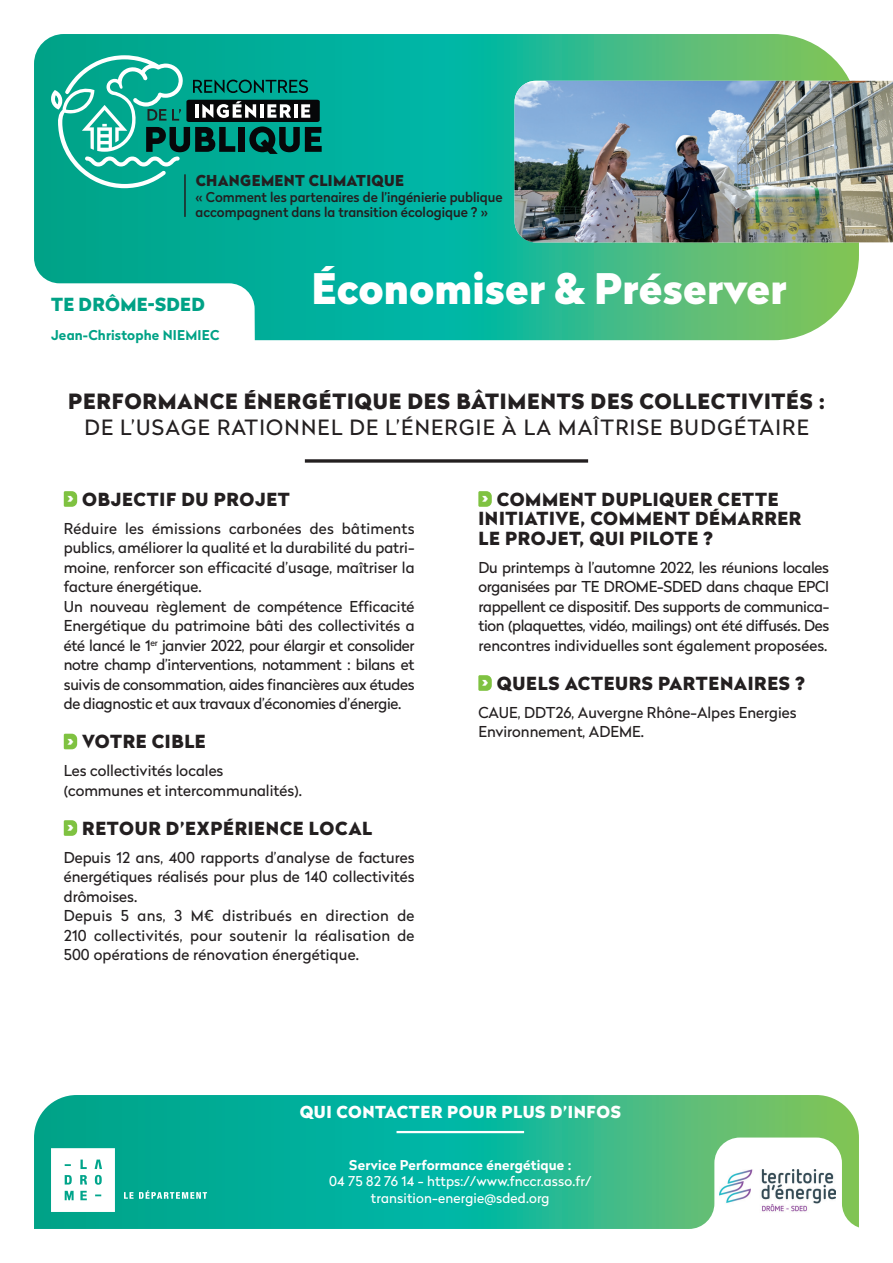
<style>
.page{position:relative;width:893px;height:1263px;background:#fff}
.page>*{position:absolute;margin:0;border:0;box-sizing:border-box;transform-origin:0 0}
.t1{font:900 42px "Radikal";color:#fff}
.t2{font:900 21px "Radikal";letter-spacing:.035em;color:#231f20}
.t3{font:21px "Radikal";letter-spacing:.06em;color:#231f20}
.t4{font:900 18px/19.5px "Radikal";letter-spacing:.035em;color:#231f20}
.t5{font:900 18px "Radikal";letter-spacing:.015em;color:#00a286}
.t6{font:900 16.5px "Radikal";letter-spacing:.035em;color:#fff}
.t7{font:15px/19.5px "Radikal";color:#231f20}
.t8{font:900 15px "Radikal";letter-spacing:.025em;color:#231f20}
.t9{font:500 13.5px/15.8px "Radikal";color:#231f20}
.t10{font:13.5px/16.5px "Radikal";letter-spacing:.01em;color:#fff;text-align:center}
.t11{font:700 13.5px "Radikal";letter-spacing:.01em;color:#fff}
.t12{font:700 13.5px "Radikal";letter-spacing:.01em;color:#00a286}
.s1{font-size:15px;color:#fff}
</style>
<div class="page">
<svg style="left:34px;top:34px;width:825px;height:306px;background:#26b894"></svg>
<svg style="left:64px;top:734px;width:13px;height:15px"></svg>
<svg style="left:64px;top:820px;width:13px;height:16px"></svg>
<svg style="left:478px;top:491px;width:14px;height:16px"></svg>
<svg style="left:478px;top:675px;width:14px;height:16px"></svg>
<img style="left:514px;top:81px;width:379px;height:161px">
<svg style="left:51px;top:55px;width:271px;height:133px;background:#159787"></svg>
<svg style="left:305px;top:459px;width:283px;height:4px"></svg>
<svg style="left:34px;top:82px;width:221px;height:425px"></svg>
<svg style="left:34px;top:1095px;width:825px;height:42px;background:#28b68e"></svg>
<svg style="left:34px;top:1137px;width:825px;height:92px;background:#2eba9d"></svg>
<svg style="left:51px;top:1148px;width:64px;height:64px"></svg>
<svg style="left:124px;top:1190px;width:83px;height:9px"></svg>
<hr style="left:396px;top:1131px;width:128px;height:2px;background:#fff">
<img style="left:719px;top:1170px;width:116px;height:44px">
<p class="t8" style="left:196px;top:169px;width:210px">CHANGEMENT CLIMATIQUE</p>
<p class="t9" style="left:196px;top:188px;width:308px">« Comment les partenaires de l’ingénierie publique accompagnent dans la transition écologique ? »</p>
<p class="t5" style="left:51px;top:292px;width:155px">TE DRÔME-SDED</p>
<p class="t12" style="left:51px;top:325px;width:170px">Jean-Christophe NIEMIEC</p>
<h1 class="t1" style="left:311px;top:258px;width:477px">Économiser &amp; Préserver</h1>
<h2 class="t2" style="left:68px;top:386px;width:758px">PERFORMANCE ÉNERGÉTIQUE DES BÂTIMENTS DES COLLECTIVITÉS :</h2>
<h2 class="t3" style="left:84px;top:412px;width:726px">DE L’USAGE RATIONNEL DE L’ÉNERGIE À LA MAÎTRISE BUDGÉTAIRE</h2>
<p class="t4" style="left:67px;top:488px;width:224px"><span class="s1">&gt;</span> OBJECTIF DU PROJET</p>
<p class="t7" style="left:64px;top:518px;width:352px">Réduire les émissions carbonées des bâtiments publics, améliorer la qualité et la durabilité du patri&shy;moine, renforcer son efficacité d’usage, maîtriser la facture énergétique.<br>Un nouveau règlement de compétence Efficacité Energétique du patrimoine bâti des collectivités a été lancé le 1<sup>er</sup> janvier 2022, pour élargir et consolider notre champ d’interventions, notamment : bilans et suivis de consommation, aides financières aux études de diagnostic et aux travaux d’économies d’énergie.</p>
<p class="t4" style="left:67px;top:731px;width:140px"><span class="s1">&gt;</span> VOTRE CIBLE</p>
<p class="t7" style="left:64px;top:761px;width:240px">Les collectivités locales (communes et intercommunalités).</p>
<p class="t4" style="left:67px;top:817px;width:306px"><span class="s1">&gt;</span> RETOUR D’EXPÉRIENCE LOCAL</p>
<p class="t7" style="left:64px;top:847px;width:352px">Depuis 12 ans, 400 rapports d’analyse de factures énergétiques réalisés pour plus de 140 collectivités drômoises.<br>Depuis 5 ans, 3 M€ distribués en direction de 210 collectivités, pour soutenir la réalisation de 500 opérations de rénovation énergétique.</p>
<p class="t4" style="left:478px;top:488px;width:324px"><span class="s1">&gt;</span> COMMENT DUPLIQUER CETTE<br>INITIATIVE, COMMENT DÉMARRER<br>LE PROJET, QUI PILOTE ?</p>
<p class="t7" style="left:478px;top:557px;width:352px;text-align:justify">Du printemps à l’automne 2022, les réunions locales organisées par TE DROME-SDED dans chaque EPCI rappellent ce dispositif. Des supports de communica&shy;tion (plaquettes, vidéo, mailings) ont été diffusés. Des rencontres individuelles sont également proposées.</p>
<p class="t4" style="left:482px;top:672px;width:325px"><span class="s1">&gt;</span> QUELS ACTEURS PARTENAIRES ?</p>
<p class="t7" style="left:478px;top:702px;width:320px">CAUE, DDT26, Auvergne Rhône-Alpes Energies<br>Environnement, ADEME.</p>
<p class="t6" style="left:300px;top:1100px;width:323px">QUI CONTACTER POUR PLUS D’INFOS</p>
<p class="t11" style="left:349px;top:1155px;width:224px">Service Performance énergétique :</p>
<p class="t10" style="left:329px;top:1173px;width:264px">04 75 82 76 14 - https://www.fnccr.asso.fr/ transition-energie@sded.org</p>
</div>
